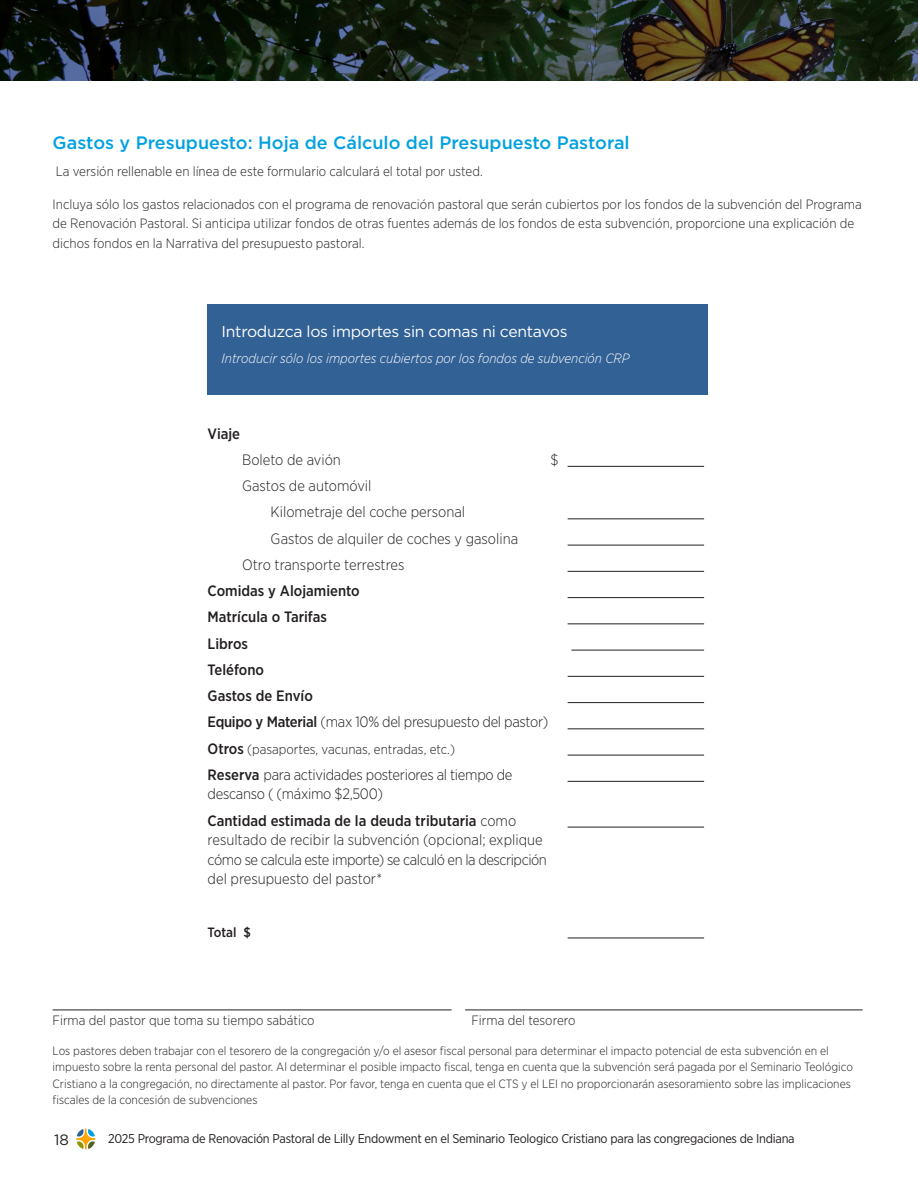
<style>
.page{position:relative;width:918px;height:1188px;background:#fff}
.page>*{position:absolute;margin:0;border:0;box-sizing:border-box;transform-origin:0 0}
.Head_w_space{font:500 18px "Gotham";color:#00a1df}
.Box_Text{font:15.75px "Gotham";letter-spacing:-.02em;color:#fff}
.Form_text{font:300 15px/19.5px "Gotham Narrow";letter-spacing:-.01em;color:#231f20}
.Form_text-2{font:500 15px "Gotham Narrow";color:#231f20}
.t1{font:15px "Gotham";color:#231f20}
.Form_text-3{font:300 13.5px/19.5px "Gotham Narrow";color:#231f20}
.Form_text-4{font:italic 300 13.5px "Gotham Narrow";color:#fff}
.Form_text-5{font:500 13.5px "Gotham Narrow";color:#231f20}
.t2{font:12.75px "Gotham Narrow";letter-spacing:-.02em;color:#231f20}
.Form_text-6{font:300 12px/16.5px "Gotham Narrow";color:#231f20}
.s1{font-weight:500}
.s2{font-weight:500;font-size:15px}
</style>
<div class="page">
<svg style="left:76px;top:1129px;width:19px;height:20px"></svg>
<div style="left:208px;top:305px;width:500px;height:90px;background:#326195"></div>
<hr style="left:53px;top:1010px;width:399px;height:1px;background:#231f20">
<hr style="left:465px;top:1010px;width:398px;height:1px;background:#231f20">
<hr style="left:568px;top:466px;width:136px;height:1px;background:#231f20">
<hr style="left:568px;top:518px;width:136px;height:1px;background:#231f20">
<hr style="left:568px;top:545px;width:136px;height:1px;background:#231f20">
<hr style="left:568px;top:571px;width:136px;height:1px;background:#231f20">
<hr style="left:568px;top:597px;width:136px;height:1px;background:#231f20">
<hr style="left:568px;top:623px;width:136px;height:1px;background:#231f20">
<hr style="left:571px;top:650px;width:133px;height:1px;background:#231f20">
<hr style="left:568px;top:676px;width:136px;height:1px;background:#231f20">
<hr style="left:568px;top:702px;width:136px;height:1px;background:#231f20">
<hr style="left:568px;top:728px;width:136px;height:1px;background:#231f20">
<hr style="left:568px;top:755px;width:136px;height:1px;background:#231f20">
<hr style="left:568px;top:781px;width:136px;height:1px;background:#231f20">
<hr style="left:568px;top:827px;width:136px;height:1px;background:#231f20">
<hr style="left:568px;top:938px;width:136px;height:1px;background:#231f20">
<svg style="left:0;top:0;width:918px;height:81px;background:#1e2519"></svg>
<p class="Head_w_space" style="left:53px;top:131px;width:579px">Gastos y Presupuesto: Hoja de Cálculo del Presupuesto Pastoral</p>
<p class="Form_text-3" style="left:56px;top:161px;width:428px">La versión rellenable en línea de este formulario calculará el total por usted.</p>
<p class="Form_text-3" style="left:53px;top:194px;width:811px">Incluya sólo los gastos relacionados con el programa de renovación pastoral que serán cubiertos por los fondos de la subvención del Programa de Renovación Pastoral. Si anticipa utilizar fondos de otras fuentes además de los fondos de esta subvención, proporcione una explicación de dichos fondos en la Narrativa del presupuesto pastoral.</p>
<p class="Box_Text" style="left:222px;top:321px;width:347px">Introduzca los importes sin comas ni centavos</p>
<p class="Form_text-4" style="left:222px;top:350px;width:409px">Introducir sólo los importes cubiertos por los fondos de subvención CRP</p>
<p class="Form_text-2" style="left:208px;top:424px;width:34px">Viaje</p>
<p class="Form_text" style="left:242px;top:450px;width:100px">Boleto de avión</p>
<p class="Form_text" style="left:550px;top:450px;width:10px">$</p>
<p class="Form_text" style="left:242px;top:476px;width:131px">Gastos de automóvil</p>
<p class="Form_text" style="left:271px;top:502px;width:196px">Kilometraje del coche personal</p>
<p class="Form_text" style="left:271px;top:528px;width:249px">Gastos de alquiler de coches y gasolina</p>
<p class="Form_text" style="left:242px;top:555px;width:164px">Otro transporte terrestres</p>
<p class="Form_text-2" style="left:208px;top:582px;width:154px">Comidas y Alojamiento</p>
<p class="Form_text-2" style="left:208px;top:608px;width:121px">Matrícula o Tarifas</p>
<p class="Form_text-2" style="left:208px;top:634px;width:42px">Libros</p>
<p class="Form_text-2" style="left:208px;top:660px;width:58px">Teléfono</p>
<p class="Form_text-2" style="left:208px;top:687px;width:107px">Gastos de Envío</p>
<p class="Form_text" style="left:208px;top:712px;width:342px"><span class="s1">Equipo y Material</span> (max 10% del presupuesto del pastor)</p>
<p class="Form_text-3" style="left:208px;top:739px;width:249px"><span class="s2">Otros</span> (pasaportes, vacunas, entradas, etc.)</p>
<p class="Form_text" style="left:208px;top:765px;width:306px"><span class="s1">Reserva</span> para actividades posteriores al tiempo de descanso ( (máximo $2,500)</p>
<p class="Form_text" style="left:208px;top:810px;width:341px"><span class="s1">Cantidad estimada de la deuda tributaria</span> como resultado de recibir la subvención (opcional; explique cómo se calcula este importe) se calculó en la descripción del presupuesto del pastor*</p>
<p class="Form_text-5" style="left:208px;top:924px;width:45px">Total $</p>
<p class="Form_text-3" style="left:53px;top:1010px;width:264px">Firma del pastor que toma su tiempo sabático</p>
<p class="Form_text-3" style="left:472px;top:1010px;width:106px">Firma del tesorero</p>
<p class="Form_text-6" style="left:53px;top:1042px;width:802px">Los pastores deben trabajar con el tesorero de la congregación y/o el asesor fiscal personal para determinar el impacto potencial de esta subvención en el impuesto sobre la renta personal del pastor. Al determinar el posible impacto fiscal, tenga en cuenta que la subvención será pagada por el Seminario Teológico Cristiano a la congregación, no directamente al pastor. Por favor, tenga en cuenta que el CTS y el LEI no proporcionarán asesoramiento sobre las implicaciones fiscales de la concesión de subvenciones</p>
<p class="t1" style="left:54px;top:1130px;width:16px">18</p>
<p class="t2" style="left:108px;top:1131px;width:688px">2025 Programa de Renovación Pastoral de Lilly Endowment en el Seminario Teologico Cristiano para las congregaciones de Indiana</p>
</div>
